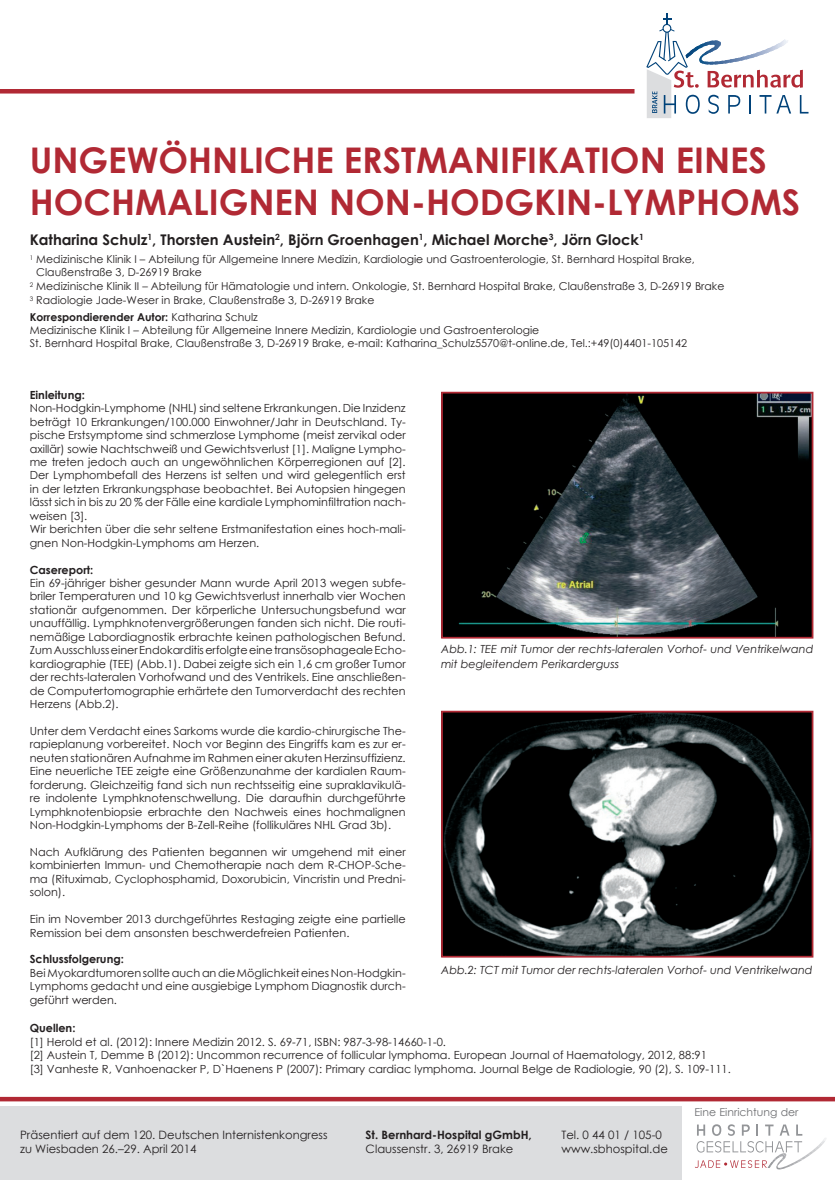
<style>
.page{position:relative;width:835px;height:1180px;background:#fff}
.page>*{position:absolute;margin:0;border:0;box-sizing:border-box;transform-origin:0 0}
.t1{font:700 35.35px/42.4px "Century Gothic";color:#b12934}
.t2{font:700 14.7px "Century Gothic";color:#231f20}
.t3{font:11.55px/13.9px "Century Gothic";color:#231f20}
.t4{font:700 11.55px "Century Gothic";color:#231f20}
.t5{font:11.2px/13.4px "Century Gothic";color:#231f20;text-align:justify}
.t6{font:italic 11.2px/14.7px "Century Gothic";color:#231f20}
.t7{font:700 11.2px "Century Gothic";color:#231f20}
.t8{font:10.85px/13px "Century Gothic";color:#231f20}
.t9{font:10.85px "Century Gothic";color:#6c6d70}
.s1{font-weight:700}
</style>
<div class="page">
<div style="left:0;top:1106px;width:681px;height:74px;background:#dcdddf"></div>
<hr style="left:0;top:1097px;width:834px;height:4px;background:#b12934">
<div style="left:0;top:89px;width:634px;height:5px;background:#b12934"></div>
<svg style="left:646px;top:13px;width:162px;height:105px"></svg>
<svg style="left:695px;top:1124px;width:131px;height:46px"></svg>
<img style="left:444px;top:395px;width:366px;height:240px">
<div style="left:441px;top:392px;width:372px;height:246px;border:2px solid #b12934"></div>
<img style="left:444px;top:714px;width:366px;height:240px">
<div style="left:441px;top:711px;width:372px;height:246px;border:2px solid #b12934"></div>
<h1 class="t1" style="left:30px;top:138px;width:771px">UNGEWÖHNLICHE ERSTMANIFIKATION EINES<br>HOCHMALIGNEN NON-HODGKIN-LYMPHOMS</h1>
<h2 class="t2" style="left:30px;top:231px;width:615px">Katharina Schulz<sup>1</sup>, Thorsten Austein<sup>2</sup>, Björn Groenhagen<sup>1</sup>, Michael Morche<sup>3</sup>, Jörn Glock<sup>1</sup></h2>
<p class="t8" style="left:36px;top:253px;width:660px;text-indent:-6px"><sup>1</sup> Medizinische Klinik I – Abteilung für Allgemeine Innere Medizin, Kardiologie und Gastroenterologie, St. Bernhard Hospital Brake,<br>Claußenstraße 3, D-26919 Brake</p>
<p class="t8" style="left:30px;top:279px;width:696px;line-height:14px"><sup>2</sup> Medizinische Klinik II – Abteilung für Hämatologie und intern. Onkologie, St. Bernhard Hospital Brake, Claußenstraße 3, D-26919 Brake<br><sup>3</sup> Radiologie Jade-Weser in Brake, Claußenstraße 3, D-26919 Brake</p>
<p class="t8" style="left:30px;top:311px;width:659px"><span class="s1">Korrespondierender Autor:</span> Katharina Schulz<br>Medizinische Klinik I – Abteilung für Allgemeine Innere Medizin, Kardiologie und Gastroenterologie<br>St. Bernhard Hospital Brake, Claußenstraße 3, D-26919 Brake, e-mail: Katharina_Schulz5570@t-online.de, Tel.:+49(0)4401-105142</p>
<p class="t7" style="left:30px;top:388px;width:57px">Einleitung:</p>
<p class="t5" style="left:30px;top:401px;width:377px;text-align:left">Non-Hodgkin-Lymphome (NHL) sind seltene Erkrankungen. Die Inzidenz beträgt 10 Erkrankungen/100.000 Einwohner/Jahr in Deutschland. Ty&shy;pische Erstsymptome sind schmerzlose Lymphome (meist zervikal oder axillär) sowie Nachtschweiß und Gewichtsverlust [1]. Maligne Lympho&shy;me treten jedoch auch an ungewöhnlichen Körperregionen auf [2].<br>Der Lymphombefall des Herzens ist selten und wird gelegentlich erst in der letzten Erkrankungsphase beobachtet. Bei Autopsien hingegen lässt sich in bis zu 20 % der Fälle eine kardiale Lymphominfiltration nach&shy;weisen [3].<br>Wir berichten über die sehr seltene Erstmanifestation eines hoch-mali&shy;gnen Non-Hodgkin-Lymphoms am Herzen.</p>
<p class="t7" style="left:30px;top:562px;width:65px">Casereport:</p>
<p class="t5" style="left:30px;top:576px;width:377px">Ein 69-jähriger bisher gesunder Mann wurde April 2013 wegen subfe&shy;briler Temperaturen und 10 kg Gewichtsverlust innerhalb vier Wochen stationär aufgenommen. Der körperliche Untersuchungsbefund war unauffällig. Lymphknotenvergrößerungen fanden sich nicht. Die routi&shy;nemäßige Labordiagnostik erbrachte keinen pathologischen Befund.<br>Zum Ausschluss einer Endokarditis erfolgte eine transösophageale Echo&shy;kardiographie (TEE) (Abb.1). Dabei zeigte sich ein 1,6 cm großer Tumor der rechts-lateralen Vorhofwand und des Ventrikels. Eine anschließen&shy;de Computertomographie erhärtete den Tumorverdacht des rechten Herzens (Abb.2).</p>
<p class="t5" style="left:30px;top:724px;width:377px">Unter dem Verdacht eines Sarkoms wurde die kardio-chirurgische The&shy;rapieplanung vorbereitet. Noch vor Beginn des Eingriffs kam es zur er&shy;neuten stationären Aufnahme im Rahmen einer akuten Herzinsuffizienz.<br>Eine neuerliche TEE zeigte eine Größenzunahme der kardialen Raum&shy;forderung. Gleichzeitig fand sich nun rechtsseitig eine supraklavikulä&shy;re indolente Lymphknotenschwellung. Die daraufhin durchgeführte Lymphknotenbiopsie erbrachte den Nachweis eines hochmalignen Non-Hodgkin-Lymphoms der B-Zell-Reihe (follikuläres NHL Grad 3b).</p>
<p class="t5" style="left:30px;top:845px;width:377px">Nach Aufklärung des Patienten begannen wir umgehend mit einer kombinierten Immun- und Chemotherapie nach dem R-CHOP-Sche&shy;ma (Rituximab, Cyclophosphamid, Doxorubicin, Vincristin und Predni&shy;solon).</p>
<p class="t5" style="left:30px;top:912px;width:377px">Ein im November 2013 durchgeführtes Restaging zeigte eine partielle<br>Remission bei dem ansonsten beschwerdefreien Patienten.</p>
<p class="t7" style="left:30px;top:952px;width:96px">Schlussfolgerung:</p>
<p class="t5" style="left:30px;top:966px;width:377px">Bei Myokardtumoren sollte auch an die Möglichkeit eines Non-Hodgkin-Lymphoms gedacht und eine ausgiebige Lymphom Diagnostik durch&shy;geführt werden.</p>
<p class="t6" style="left:441px;top:962px;width:373px">Abb.2: TCT mit Tumor der rechts-lateralen Vorhof- und Ventrikelwand</p>
<p class="t6" style="left:441px;top:641px;width:374px">Abb.1: TEE mit Tumor der rechts-lateralen Vorhof- und Ventrikelwand mit begleitendem Perikarderguss</p>
<p class="t7" style="left:30px;top:1021px;width:47px">Quellen:</p>
<p class="t5" style="left:30px;top:1035px;width:702px;text-align:left">[1] Herold et al. (2012): Innere Medizin 2012. S. 69-71, ISBN: 987-3-98-14660-1-0.<br>[2] Austein T, Demme B (2012): Uncommon recurrence of follicular lymphoma. European Journal of Haematology, 2012, 88:91<br>[3] Vanheste R, Vanhoenacker P, D`Haenens P (2007): Primary cardiac lymphoma. Journal Belge de Radiologie, 90 (2), S. 109-111.</p>
<p class="t3" style="left:20px;top:1127px;width:309px">Präsentiert auf dem 120. Deutschen Internistenkongress zu Wiesbaden 26.–29. April 2014</p>
<p class="t4" style="left:365px;top:1127px;width:168px">St. Bernhard-Hospital gGmbH,</p>
<p class="t3" style="left:365px;top:1141px;width:149px">Claussenstr. 3, 26919 Brake</p>
<p class="t3" style="left:561px;top:1127px;width:108px">Tel. 0 44 01 / 105-0 www.sbhospital.de</p>
<p class="t9" style="left:694px;top:1105px;width:105px">Eine Einrichtung der</p>
</div>
